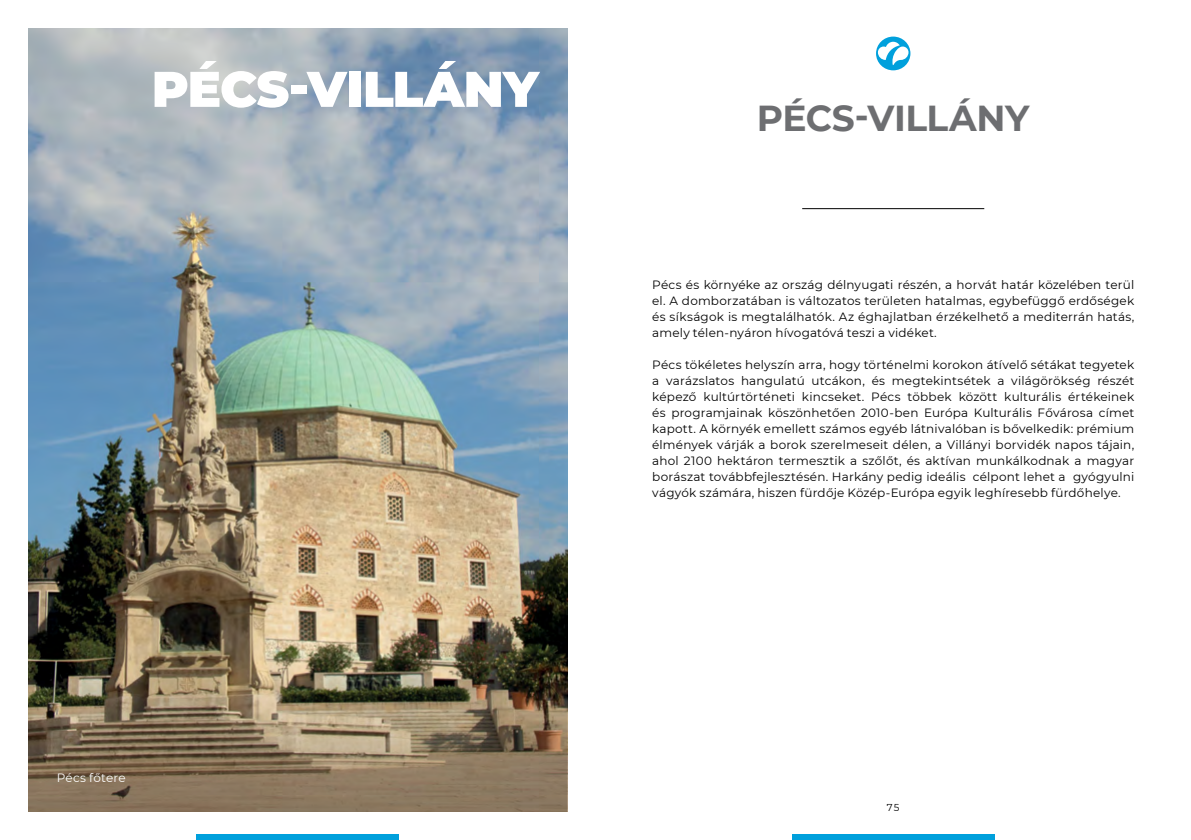
<style>
.page{position:relative;width:1191px;height:840px;background:#fff}
.page>*{position:absolute;margin:0;border:0;box-sizing:border-box;transform-origin:0 0}
.t1{font:900 50px "Montserrat";letter-spacing:-.015em;color:#fff}
.t2{font:700 36px "Montserrat";letter-spacing:-.01em;color:#6d6e71}
.t3{font:12px/16px "Montserrat";letter-spacing:.015em;color:#000;text-align:justify}
.t4{font:12px "Montserrat";letter-spacing:.015em;color:#fff}
.t5{font:10px "Montserrat";color:#000}
</style>
<div class="page">
<div style="left:792px;top:833px;width:202px;height:6px;background:#00a0dc"></div>
<div style="left:197px;top:833px;width:202px;height:6px;background:#00a0dc"></div>
<img style="left:28px;top:28px;width:539px;height:645px">
<hr style="left:802px;top:208px;width:182px;height:1px;background:#000">
<div style="left:876px;top:37px;width:34px;height:33px;background:#00a0dc;border-radius:50%"></div>
<svg style="left:878px;top:42px;width:30px;height:23px"></svg>
<svg style="left:28px;top:673px;width:539px;height:138px;background:#837259"></svg>
<h1 class="t1" style="left:152px;top:51px;width:388px">PÉCS-VILLÁNY</h1>
<p class="t4" style="left:57px;top:768px;width:70px">Pécs főtere</p>
<h2 class="t2" style="left:757px;top:92px;width:274px">PÉCS-VILLÁNY</h2>
<p class="t3" style="left:652px;top:276px;width:483px">Pécs és környéke az ország délnyugati részén, a horvát határ közelében terül el. A domborzatában is változatos területen hatalmas, egybefüggő erdőségek és síkságok is megtalálhatók. Az éghajlatban érzékelhető a mediterrán hatás, amely télen-nyáron hívogatóvá teszi a vidéket.</p>
<p class="t3" style="left:652px;top:356px;width:483px">Pécs tökéletes helyszín arra, hogy történelmi korokon átívelő sétákat tegyetek a varázslatos hangulatú utcákon, és megtekintsétek a világörökség részét képező kultúrtörténeti kincseket. Pécs többek között kulturális értékeinek és programjainak köszönhetően 2010-ben Európa Kulturális Fővárosa címet kapott. A környék emellett számos egyéb látnivalóban is bővelkedik: prémium élmények várják a borok szerelmeseit délen, a Villányi borvidék napos tájain, ahol 2100 hektáron termesztik a szőlőt, és aktívan munkálkodnak a magyar borászat továbbfejlesztésén. Harkány pedig ideális célpont lehet a gyógyulni vágyók számára, hiszen fürdője Közép-Európa egyik leghíresebb fürdőhelye.</p>
<p class="t5" style="left:887px;top:800px;width:14px">75</p>
</div>
